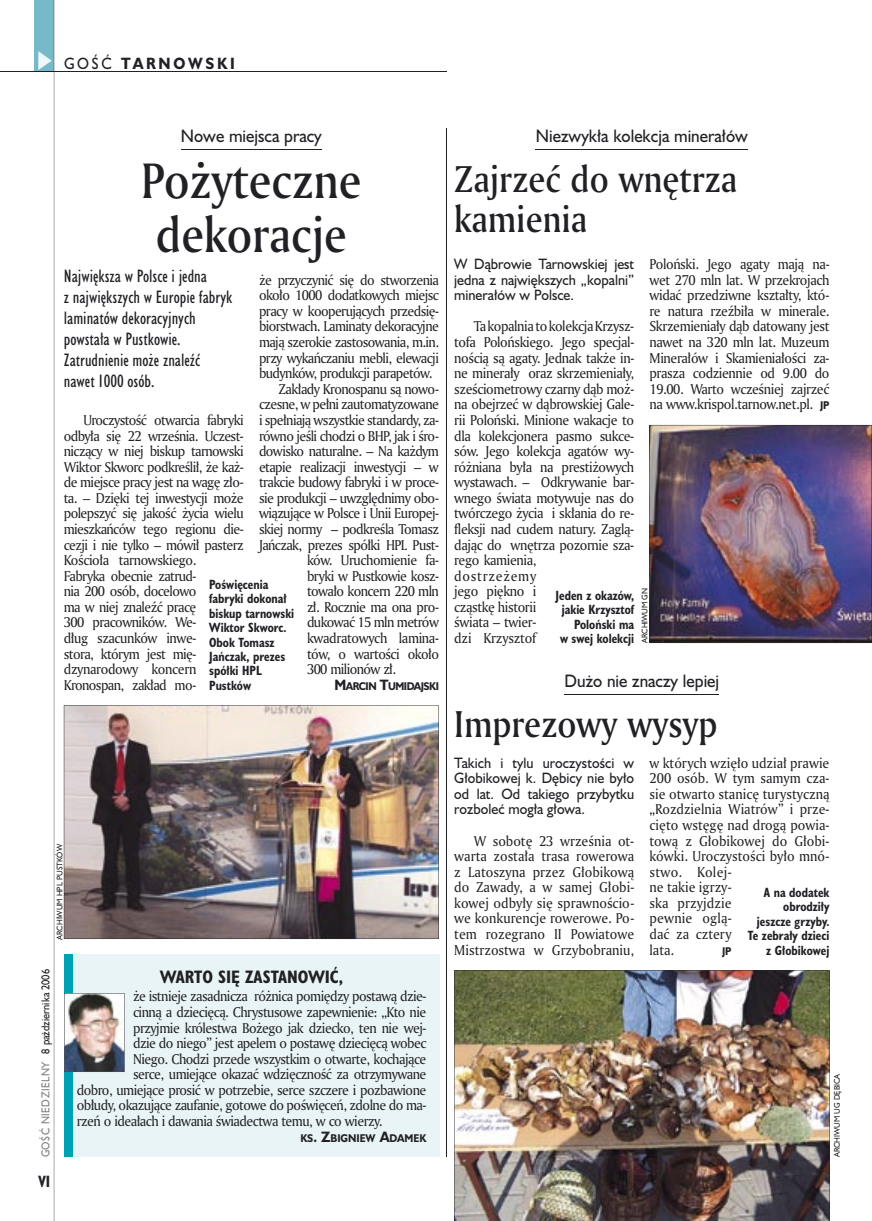
<style>
.page{position:relative;width:872px;height:1221px;background:#fff}
.page>*{position:absolute;margin:0;border:0;box-sizing:border-box;transform-origin:0 0}
.t1{font:48px/54px "Amerigo Md PL";color:#212125;text-align:center;scale:.9 1}
.t2{font:36px/40.5px "Amerigo Md PL";color:#212125;scale:.9 1}
.t3{font:16.5px/21px "Humanst 521 Cn PL";color:#212125}
.t4{font:16.5px "Humanst 521 PL";color:#212125;scale:.94 1}
.t5{font:700 16.5px "Humanst 521 Cn PL";color:#212125}
.t6{font:700 15px "Humanst 521 PL";letter-spacing:.2em;color:#212125;scale:.9 1}
.t7{font:700 15px "Humanst 521 Cn PL";color:#212125;scale:.94 1}
.t8{font:13.8px/15.6px "Amerigo PL";letter-spacing:-.04em;color:#212125;scale:.94 1}
.t9{font:13.8px/15.6px "Amerigo PL";color:#212125;scale:.94 1}
.t10{font:13.8px/15.6px "Humanst 521 PL";color:#212125;text-align:justify;scale:.94 1}
.t11{font:700 12.3px/14.4px "Humanst 521 Cn PL";color:#212125;text-align:right;scale:.94 1}
.t12{font:10.5px "Humanst 521 PL";color:#212125;scale:.9 1}
.t13{font:700 10.35px "Humanst 521 PL";letter-spacing:-.045em;color:#212125;scale:.9 1}
.t14{font:700 10.35px "Humanst 521 PL";color:#212125;scale:.9 1}
.t15{font:7.5px "Humanst 521 PL";color:#212125;scale:.94 1}
.s1{font-weight:400}
.s2{font-size:13.8px}
.s3{color:#7f7e83}
.s4{font-family:"Humanst 521 PL";font-weight:700;font-size:10.35px}
</style>
<div class="page">
<div style="left:35px;top:0;width:19px;height:72px;background:#76baca"></div>
<svg style="left:38px;top:51px;width:14px;height:19px"></svg>
<hr style="left:54px;top:0;width:1px;height:1220px;background:#212125">
<hr style="left:0;top:72px;width:447px;height:1px;background:#212125">
<div style="left:64px;top:954px;width:375px;height:203px;background:#e9f4f6"></div>
<div style="left:64px;top:954px;width:9px;height:203px;background:#00a0b5"></div>
<img style="left:64px;top:993px;width:61px;height:78px">
<hr style="left:181px;top:149px;width:141px;height:1px;background:#212125">
<hr style="left:536px;top:149px;width:212px;height:1px;background:#212125">
<hr style="left:564px;top:694px;width:155px;height:1px;background:#212125">
<img style="left:64px;top:705px;width:375px;height:234px">
<img style="left:649px;top:425px;width:223px;height:218px">
<img style="left:454px;top:970px;width:375px;height:250px">
<hr style="left:446px;top:129px;width:1px;height:1027px;background:#212125">
<p class="t6" style="left:64px;top:53px;width:191px"><span class="s1">GOŚĆ</span> TARNOWSKI</p>
<p class="t4" style="left:181px;top:125px;width:151px">Nowe miejsca pracy</p>
<h1 class="t1" style="left:141px;top:153px;width:246px">Pożyteczne dekoracje</h1>
<p class="t3" style="left:64px;top:265px;width:170px">Największa w Polsce i jedna<br>z największych w Europie fabryk laminatów dekoracyjnych powstała w Pustkowie.<br>Zatrudnienie może znaleźć nawet 1000 osób.</p>
<p class="t8" style="left:64px;top:412px;width:193px;text-indent:20px">Uroczystość otwarcia fabryki odbyła się 22 września. Uczest&shy;niczący w niej biskup tarnowski<br>Wiktor Skworc podkreślił, że każ&shy;de miejsce pracy jest na wagę zło&shy;ta. – Dzięki tej inwestycji może polepszyć się jakość życia wielu mieszkańców tego regionu die&shy;cezji i nie tylko – mówił pasterz<br>Kościoła tarnowskiego.<br>Fabryka obecnie zatrud-<br>nia 200 osób, docelowo<br>ma w niej znaleźć pracę<br>300 pracowników. We-<br>dług szacunków inwe-<br>stora, którym jest mię&shy;dzynarodowy koncern<br>Kronospan, zakład mo-</p>
<p class="t8" style="left:259px;top:271px;width:193px">że przyczynić się do stworzenia</p>
<p class="t8" style="left:259px;top:287px;width:193px">około 1000 dodatkowych miejsc</p>
<p class="t8" style="left:259px;top:303px;width:193px">pracy w kooperujących przedsię-</p>
<p class="t8" style="left:259px;top:318px;width:193px">biorstwach. Laminaty dekoracyjne</p>
<p class="t8" style="left:259px;top:334px;width:193px">mają szerokie zastosowania, m.in.</p>
<p class="t8" style="left:259px;top:349px;width:193px">przy wykańczaniu mebli, elewacji</p>
<p class="t8" style="left:259px;top:365px;width:186px">budynków, produkcji parapetów.</p>
<p class="t8" style="left:279px;top:380px;width:172px">Zakłady Kronospanu są nowo-</p>
<p class="t8" style="left:259px;top:396px;width:193px">czesne, w pełni zautomatyzowane</p>
<p class="t8" style="left:259px;top:412px;width:193px">i spełniają wszystkie standardy, za-</p>
<p class="t8" style="left:259px;top:427px;width:193px">równo jeśli chodzi o BHP, jak i śro-</p>
<p class="t8" style="left:259px;top:443px;width:193px">dowisko naturalne. – Na każdym</p>
<p class="t8" style="left:259px;top:458px;width:193px">etapie realizacji inwestycji – w</p>
<p class="t8" style="left:259px;top:474px;width:193px">trakcie budowy fabryki i w proce-</p>
<p class="t8" style="left:259px;top:489px;width:193px">sie produkcji – uwzględnimy obo-</p>
<p class="t8" style="left:259px;top:505px;width:193px">wiązujące w Polsce i Unii Europej-</p>
<p class="t8" style="left:259px;top:521px;width:193px">skiej normy – podkreśla Tomasz</p>
<p class="t8" style="left:259px;top:536px;width:193px">Jańczak, prezes spółki HPL Pust-</p>
<p class="t8" style="left:307px;top:552px;width:142px">ków. Uruchomienie fa-</p>
<p class="t8" style="left:307px;top:567px;width:142px">bryki w Pustkowie kosz-</p>
<p class="t8" style="left:307px;top:583px;width:142px">towało koncern 220 mln</p>
<p class="t8" style="left:307px;top:598px;width:142px">zł. Rocznie ma ona pro-</p>
<p class="t8" style="left:307px;top:614px;width:142px">dukować 15 mln metrów</p>
<p class="t8" style="left:307px;top:630px;width:142px">kwadratowych lamina-</p>
<p class="t8" style="left:307px;top:645px;width:142px">tów, o wartości około</p>
<p class="t8" style="left:307px;top:661px;width:96px">300 milionów zł.</p>
<p class="t13" style="left:334px;top:678px;width:117px"><span class="s2">M</span>ARCIN <span class="s2">T</span>UMIDAJSKI</p>
<p class="t11" style="left:209px;top:576px;width:92px;text-align:left">Poświęcenia fabryki dokonał biskup tarnowski<br>Wiktor Skworc.<br>Obok Tomasz<br>Jańczak, prezes spółki HPL<br>Pustków</p>
<p class="t15" style="left:55px;top:939px;width:103px;rotate:-90deg">ARCHIWUM HPL PUSTKÓW</p>
<p class="t12" style="left:38px;top:1157px;width:211px;rotate:-90deg"><span class="s3">GOŚĆ NIEDZIELNY</span> 8 października 2006</p>
<p class="t7" style="left:38px;top:1170px;width:14px">VI</p>
<p class="t5" style="left:160px;top:965px;width:185px">WARTO SIĘ ZASTANOWIĆ,</p>
<p class="t8" style="left:133px;top:988px;width:313px">że istnieje zasadnicza różnica pomiędzy postawą dzie-</p>
<p class="t8" style="left:133px;top:1003px;width:313px">cinną a dziecięcą. Chrystusowe zapewnienie: „Kto nie</p>
<p class="t8" style="left:133px;top:1019px;width:313px">przyjmie królestwa Bożego jak dziecko, ten nie wej-</p>
<p class="t8" style="left:133px;top:1034px;width:313px">dzie do niego” jest apelem o postawę dziecięcą wobec</p>
<p class="t8" style="left:133px;top:1050px;width:313px">Niego. Chodzi przede wszystkim o otwarte, kochające</p>
<p class="t8" style="left:133px;top:1066px;width:313px">serce, umiejące okazać wdzięczność za otrzymywane</p>
<p class="t8" style="left:77px;top:1081px;width:373px">dobro, umiejące prosić w potrzebie, serce szczere i pozbawione</p>
<p class="t8" style="left:77px;top:1097px;width:373px">obłudy, okazujące zaufanie, gotowe do poświęceń, zdolne do ma-</p>
<p class="t8" style="left:77px;top:1112px;width:326px">rzeń o ideałach i dawania świadectwa temu, w co wierzy.</p>
<p class="t14" style="left:300px;top:1130px;width:141px">KS<span class="s2">. Z</span>BIGNIEW <span class="s2">A</span>DAMEK</p>
<p class="t4" style="left:536px;top:125px;width:227px">Niezwykła kolekcja minerałów</p>
<h2 class="t2" style="left:454px;top:157px;width:316px">Zajrzeć do wnętrza kamienia</h2>
<p class="t10" style="left:454px;top:256px;width:193px">W Dąbrowie Tarnowskiej jest jedna z największych „kopalni” minerałów w Polsce.</p>
<p class="t8" style="left:454px;top:318px;width:193px;text-indent:20px">Ta kopalnia to kolekcja Krzysz&shy;tofa Polońskiego. Jego specjal&shy;nością są agaty. Jednak także in&shy;ne minerały oraz skrzemieniały, sześciometrowy czarny dąb moż&shy;na obejrzeć w dąbrowskiej Gale&shy;rii Poloński. Minione wakacje to dla kolekcjonera pasmo sukce&shy;sów. Jego kolekcja agatów wy&shy;różniana była na prestiżowych wystawach. – Odkrywanie bar&shy;wnego świata motywuje nas do twórczego życia i skłania do re&shy;fleksji nad cudem natury. Zaglą&shy;dając do wnętrza pozornie sza&shy;rego kamienia,<br>dostrzeżemy<br>jego piękno i<br>cząstkę historii<br>świata – twier-<br>dzi Krzysztof</p>
<p class="t8" style="left:649px;top:256px;width:193px;text-align:justify">Poloński. Jego agaty mają na&shy;wet 270 mln lat. W przekrojach widać przedziwne kształty, któ&shy;re natura rzeźbiła w minerale.<br>Skrzemieniały dąb datowany jest nawet na 320 mln lat. Muzeum Minerałów i Skamieniałości za&shy;prasza codziennie od 9.00 do 19.00. Warto wcześniej zajrzeć na www.krispol.tarnow.net.pl. <span class="s4">JP</span></p>
<p class="t15" style="left:639px;top:643px;width:60px;rotate:-90deg">ARCHIWUM GN</p>
<p class="t11" style="left:555px;top:587px;width:85px">Jeden z okazów, jakie Krzysztof<br>Poloński ma<br>w swej kolekcji</p>
<p class="t4" style="left:564px;top:670px;width:166px">Dużo nie znaczy lepiej</p>
<h2 class="t2" style="left:454px;top:702px;width:294px">Imprezowy wysyp</h2>
<p class="t10" style="left:454px;top:754px;width:193px">Takich i tylu uroczystości w Głobikowej k. Dębicy nie było od lat. Od takiego przybytku rozboleć mogła głowa.</p>
<p class="t8" style="left:454px;top:832px;width:193px;text-align:justify;text-indent:20px">W sobotę 23 września ot&shy;warta została trasa rowerowa z Latoszyna przez Głobikową do Zawady, a w samej Głobi&shy;kowej odbyły się sprawnościo&shy;we konkurencje rowerowe. Po&shy;tem rozegrano II Powiatowe Mistrzostwa w Grzybobraniu,</p>
<p class="t9" style="left:649px;top:754px;width:193px">w których wzięło udział prawie<br>200 osób. W tym samym cza&shy;sie otwarto stanicę turystyczną „Rozdzielnia Wiatrów” i prze&shy;cięto wstęgę nad drogą powia&shy;tową z Głobikowej do Głobi&shy;kówki. Uroczystości było mnó&shy;stwo. Kolej-<br>ne takie igrzy-<br>ska przyjdzie<br>pewnie oglą-<br>dać za cztery<br>lata.</p>
<p class="t11" style="left:748px;top:884px;width:88px">A na dodatek obrodziły jeszcze grzyby.<br>Te zebrały dzieci z Głobikowej</p>
<p class="t13" style="left:722px;top:943px;width:12px">JP</p>
<p class="t15" style="left:832px;top:1156px;width:90px;rotate:-90deg">ARCHIWUM UG DĘBICA</p>
</div>
